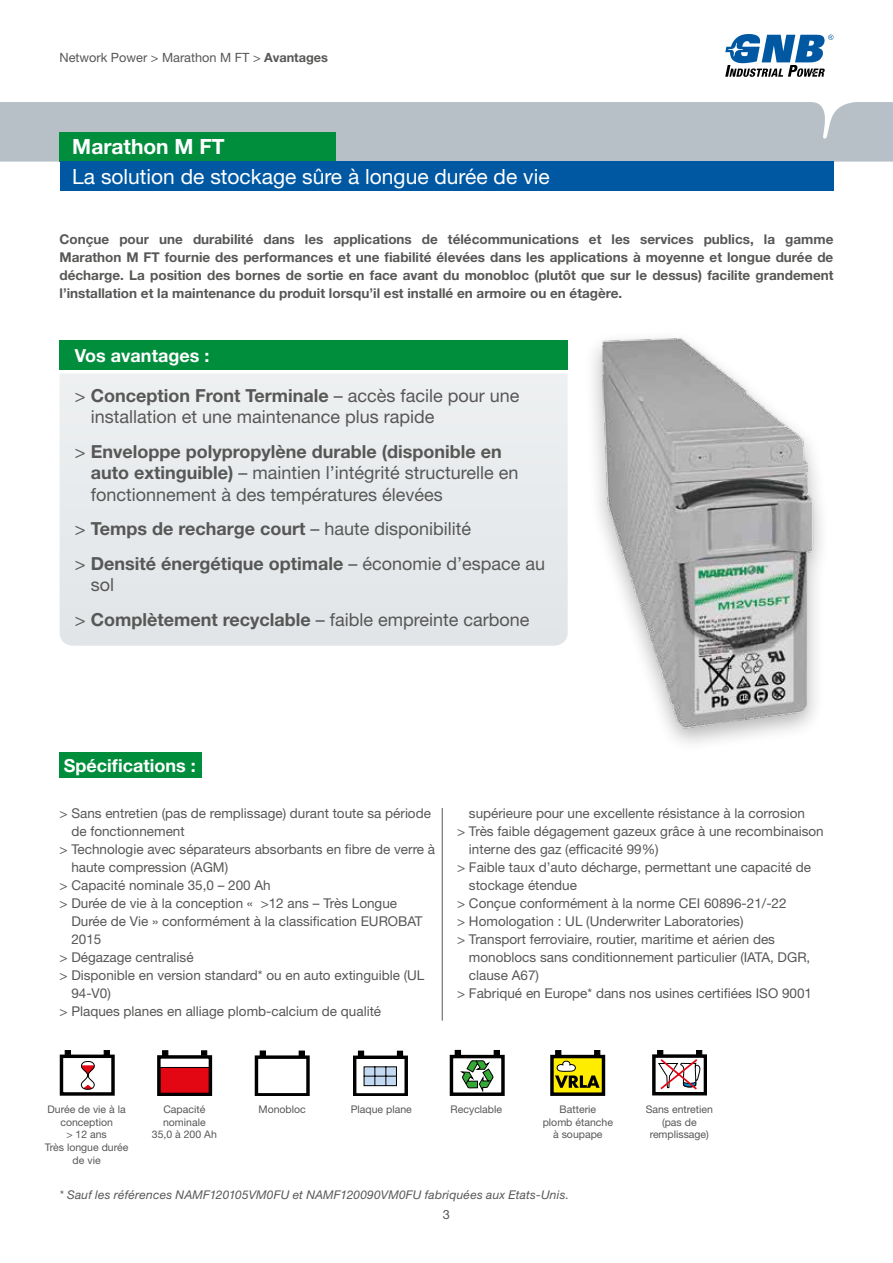
<style>
.page{position:relative;width:893px;height:1263px;background:#fff}
.page>*{position:absolute;margin:0;border:0;box-sizing:border-box;transform-origin:0 0}
.t1{font:21px "Helvetica Neue LT Std";color:#fff}
.t2{font:700 21px "Helvetica Neue LT Std";color:#fff}
.t3{font:18px/21.6px "Helvetica Neue LT Std";color:#575756}
.t4{font:700 18px/34.3px "Helvetica Neue LT Std";color:#575756}
.t5{font:700 18px "Helvetica Neue LT Std";color:#fff}
.t6{font:13.5px "Helvetica Neue LT Std";color:#575756}
.t7{font:700 13.5px/18px "Helvetica Neue LT Std";color:#575756;text-align:justify}
.t8{font:12.75px "Helvetica Neue LT Std";color:#575756}
.t9{font:italic 12px "Helvetica Neue LT Std";letter-spacing:.015em;color:#575756}
.t10{font:10.5px/12.6px "Helvetica Neue LT Std";color:#575756;text-align:center}
.s1{font-weight:700}
.s2{font-weight:400}
</style>
<div class="page">
<div style="left:0;top:102px;width:893px;height:60px;background:#b6c0c6"></div>
<svg style="left:725px;top:34px;width:108px;height:43px"></svg>
<div style="left:60px;top:132px;width:276px;height:30px;background:#008e3d"></div>
<div style="left:60px;top:162px;width:773px;height:29px;background:#0058a2"></div>
<div style="left:60px;top:374px;width:475px;height:272px;background:#e7eaec"></div>
<div style="left:60px;top:340px;width:508px;height:30px;background:#008e3d"></div>
<hr style="left:442px;top:808px;width:1px;height:212px;background:#575756">
<div style="left:60px;top:753px;width:142px;height:25px;background:#008e3d"></div>
<img style="left:535px;top:338px;width:286px;height:406px">
<div style="left:60px;top:1054px;width:55px;height:42px;background:#fff;border:3px solid #000"></div>
<svg style="left:65px;top:1050px;width:6px;height:5px"></svg>
<svg style="left:104px;top:1050px;width:5px;height:4px"></svg>
<svg style="left:81px;top:1061px;width:14px;height:29px"></svg>
<div style="left:550px;top:1055px;width:55px;height:41px;background:#ffed00;border:3px solid #000"></div>
<svg style="left:555px;top:1050px;width:45px;height:38px"></svg>
<div style="left:157px;top:1055px;width:55px;height:41px;background:#fff;border:3px solid #000"></div>
<svg style="left:163px;top:1051px;width:5px;height:5px"></svg>
<svg style="left:201px;top:1051px;width:6px;height:4px"></svg>
<div style="left:160px;top:1067px;width:50px;height:27px;background:#e30613;border:1px solid #000"></div>
<div style="left:255px;top:1055px;width:54px;height:41px;border:3px solid #000"></div>
<svg style="left:260px;top:1051px;width:5px;height:4px"></svg>
<svg style="left:299px;top:1051px;width:5px;height:4px"></svg>
<div style="left:652px;top:1054px;width:55px;height:41px;background:#fff;border:3px solid #000"></div>
<svg style="left:657px;top:1050px;width:45px;height:40px"></svg>
<div style="left:354px;top:1055px;width:54px;height:41px;border:3px solid #000"></div>
<svg style="left:358px;top:1051px;width:6px;height:5px"></svg>
<svg style="left:397px;top:1051px;width:6px;height:4px"></svg>
<svg style="left:363px;top:1066px;width:34px;height:20px"></svg>
<div style="left:450px;top:1055px;width:54px;height:41px;border:3px solid #000"></div>
<svg style="left:455px;top:1050px;width:44px;height:44px"></svg>
<p class="t8" style="left:60px;top:50px;width:270px">Network Power &gt; Marathon M FT &gt; <span class="s1">Avantages</span></p>
<h1 class="t2" style="left:72px;top:134px;width:154px">Marathon M FT</h1>
<h1 class="t1" style="left:72px;top:164px;width:479px">La solution de stockage sûre à longue durée de vie</h1>
<p class="t7" style="left:60px;top:229px;width:775px">Conçue pour une durabilité dans les applications de télécommunications et les services publics, la gamme Marathon M FT fournie des performances et une fiabilité élevées dans les applications à moyenne et longue durée de décharge. La position des bornes de sortie en face avant du monobloc (plutôt que sur le dessus) facilite grandement l’installation et la maintenance du produit lorsqu’il est installé en armoire ou en étagère.</p>
<h2 class="t5" style="left:75px;top:344px;width:136px">Vos avantages :</h2>
<h2 class="t3" style="left:91px;top:384px;width:430px;text-indent:-16px">&gt; <span class="s1">Conception Front Terminale</span> – accès facile pour une installation et une maintenance plus rapide</h2>
<h2 class="t3" style="left:91px;top:440px;width:429px;text-indent:-16px">&gt; <span class="s1">Enveloppe polypropylène durable (disponible en auto extinguible)</span> – maintien l’intégrité structurelle en fonctionnement à des températures élevées</h2>
<h2 class="t4" style="left:75px;top:511px;width:472px"><span class="s2">&gt;</span> Temps de recharge court <span class="s2">– haute disponibilité<br>&gt;</span> Densité énergétique optimale <span class="s2">– économie d’espace au</span></h2>
<h2 class="t3" style="left:75px;top:567px;width:456px;line-height:34.3px;text-indent:16px">sol<br>&gt; <span class="s1">Complètement recyclable</span> – faible empreinte carbone</h2>
<h2 class="t5" style="left:64px;top:754px;width:133px">Spécifications :</h2>
<p class="t6" style="left:60px;top:805px;width:373px">&gt; Sans entretien (pas de remplissage) durant toute sa période</p>
<p class="t6" style="left:71px;top:823px;width:115px">de fonctionnement</p>
<p class="t6" style="left:60px;top:841px;width:377px">&gt; Technologie avec séparateurs absorbants en fibre de verre à</p>
<p class="t6" style="left:71px;top:859px;width:158px">haute compression (AGM)</p>
<p class="t6" style="left:60px;top:877px;width:213px">&gt; Capacité nominale 35,0 – 200 Ah</p>
<p class="t6" style="left:60px;top:895px;width:339px">&gt; Durée de vie à la conception « &gt;12 ans – Très Longue</p>
<p class="t6" style="left:71px;top:913px;width:353px">Durée de Vie » conformément à la classification EUROBAT</p>
<p class="t6" style="left:71px;top:931px;width:32px">2015</p>
<p class="t6" style="left:60px;top:949px;width:136px">&gt; Dégazage centralisé</p>
<p class="t6" style="left:60px;top:967px;width:366px">&gt; Disponible en version standard* ou en auto extinguible (UL</p>
<p class="t6" style="left:71px;top:985px;width:41px">94-V0)</p>
<p class="t6" style="left:60px;top:1003px;width:323px">&gt; Plaques planes en alliage plomb-calcium de qualité</p>
<p class="t6" style="left:469px;top:805px;width:338px">supérieure pour une excellente résistance à la corrosion</p>
<p class="t6" style="left:457px;top:823px;width:368px">&gt; Très faible dégagement gazeux grâce à une recombinaison</p>
<p class="t6" style="left:469px;top:841px;width:191px">interne des gaz (efficacité 99%)</p>
<p class="t6" style="left:457px;top:859px;width:356px">&gt; Faible taux d’auto décharge, permettant une capacité de</p>
<p class="t6" style="left:469px;top:877px;width:110px">stockage étendue</p>
<p class="t6" style="left:457px;top:895px;width:331px">&gt; Conçue conformément à la norme CEI 60896-21/-22</p>
<p class="t6" style="left:457px;top:913px;width:288px">&gt; Homologation : UL (Underwriter Laboratories)</p>
<p class="t6" style="left:457px;top:931px;width:319px">&gt; Transport ferroviaire, routier, maritime et aérien des</p>
<p class="t6" style="left:469px;top:949px;width:343px">monoblocs sans conditionnement particulier (IATA, DGR,</p>
<p class="t6" style="left:469px;top:967px;width:72px">clause A67)</p>
<p class="t6" style="left:457px;top:985px;width:356px">&gt; Fabriqué en Europe* dans nos usines certifiées ISO 9001</p>
<p class="t10" style="left:45px;top:1103px;width:85px">Durée de vie à la conception<br>&gt; 12 ans<br>Très longue durée de vie</p>
<p class="t10" style="left:543px;top:1103px;width:72px">Batterie<br>plomb étanche à soupape</p>
<p class="t10" style="left:152px;top:1103px;width:66px">Capacité nominale<br>35,0 à 200 Ah</p>
<p class="t10" style="left:259px;top:1103px;width:49px">Monobloc</p>
<p class="t10" style="left:646px;top:1103px;width:69px">Sans entretien (pas de remplissage)</p>
<p class="t10" style="left:351px;top:1103px;width:63px">Plaque plane</p>
<p class="t10" style="left:451px;top:1103px;width:53px">Recyclable</p>
<p class="t9" style="left:60px;top:1188px;width:511px">* Sauf les références NAMF120105VM0FU et NAMF120090VM0FU fabriquées aux Etats-Unis.</p>
<p class="t8" style="left:443px;top:1206px;width:9px">3</p>
</div>
